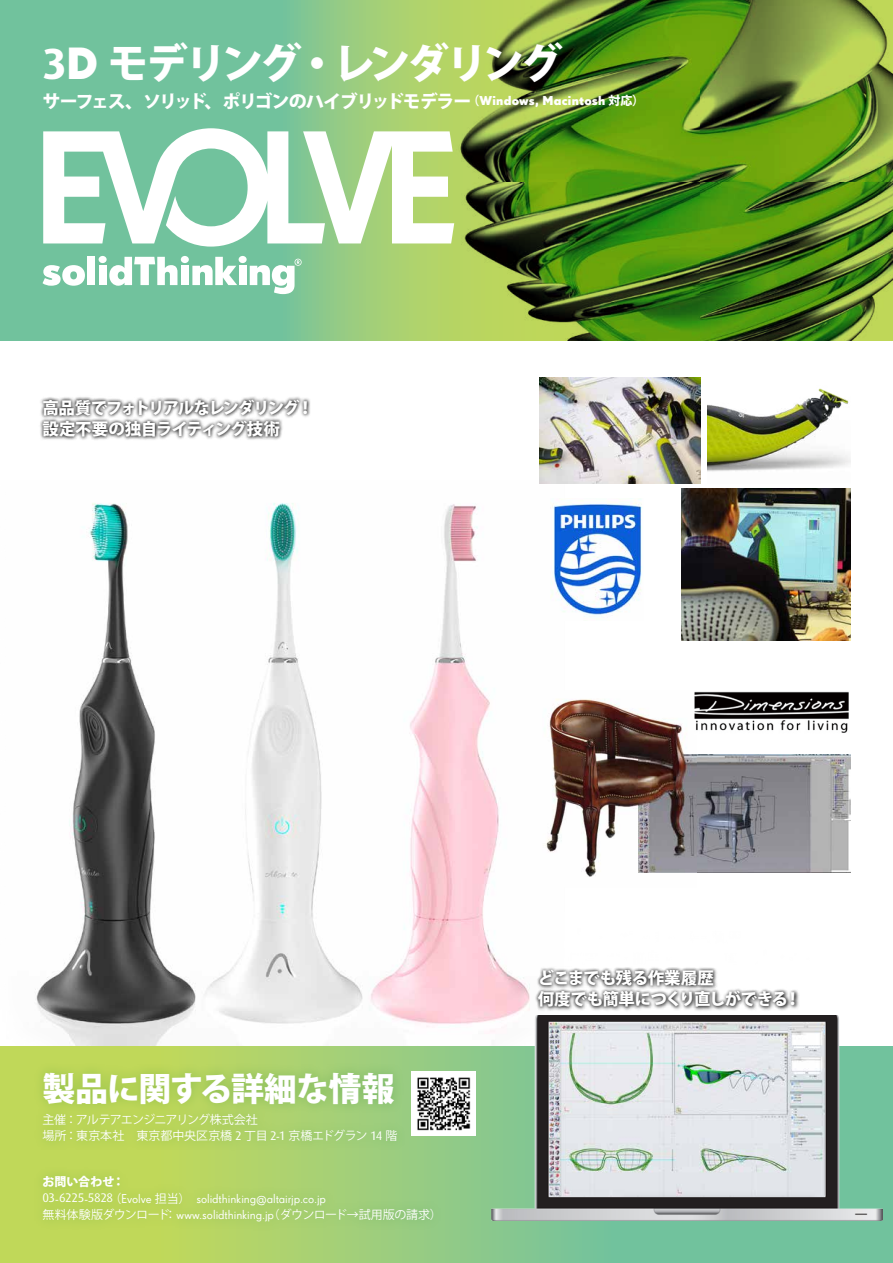
<style>
.page{position:relative;width:893px;height:1263px;background:#fff}
.page>*{position:absolute;margin:0;border:0;box-sizing:border-box;transform-origin:0 0}
.t1{font:800 42px "Koz Go Pro";letter-spacing:-.085em;color:#fff}
.t2{font:800 33px "Koz Go Pro";letter-spacing:-.035em;color:#fff}
.t3{font:800 18px "Koz Go Pro";letter-spacing:-.075em;color:#fff}
.t4{font:800 16.5px/21px "Koz Go Pro";letter-spacing:-.055em;color:#fff}
.t5{font:12.45px "Super Grotesk Pro";letter-spacing:-.005em;color:#fff}
.t6{font:12px/16.5px "Koz Go Pro";letter-spacing:-.03em;color:#fff}
.t7{font:12px "Koz Go Pro";letter-spacing:-.05em;color:#fff}
.t8{font:800 12px "Koz Go Pro";letter-spacing:-.005em;color:#fff}
.s1{font-family:"Dax";font-weight:700;font-size:43.65px}
.s2{font-family:"Super Grotesk Pro";font-weight:700;font-size:43.65px}
.s3{font-size:12px}
.s4{font-family:"Super Grotesk Pro";font-weight:700;font-size:12.45px}
.s5{font-family:"Dax";font-size:12.45px}
.s6{font-family:"Super Grotesk Pro";font-size:12.45px}
.s7{font-family:"Dax"}
.s8{font-family:"Koz Go Pro";font-size:12px}
</style>
<div class="page">
<img style="left:35px;top:503px;width:516px;height:543px">
<svg style="left:0;top:0;width:893px;height:340px;background:#6ea350"></svg>
<svg style="left:43px;top:265px;width:42px;height:21px"></svg>
<div style="left:87px;top:257px;width:8px;height:28px;background:#fff"></div>
<div style="left:99px;top:266px;width:7px;height:19px;background:#fff"></div>
<svg style="left:109px;top:257px;width:68px;height:29px"></svg>
<div style="left:181px;top:266px;width:8px;height:19px;background:#fff"></div>
<svg style="left:192px;top:257px;width:45px;height:28px"></svg>
<div style="left:239px;top:266px;width:7px;height:19px;background:#fff"></div>
<div style="left:99px;top:256px;width:8px;height:7px;background:#fff;border-radius:50%"></div>
<div style="left:181px;top:256px;width:8px;height:7px;background:#fff;border-radius:50%"></div>
<div style="left:239px;top:256px;width:8px;height:7px;background:#fff;border-radius:50%"></div>
<svg style="left:250px;top:259px;width:52px;height:35px"></svg>
<svg style="left:43px;top:128px;width:411px;height:119px"></svg>
<div style="left:39px;top:396px;width:272px;height:45px;background:#000;opacity:.75"></div>
<svg style="left:0;top:1046px;width:893px;height:217px;background:#98cc7d"></svg>
<img style="left:539px;top:378px;width:161px;height:106px">
<img style="left:681px;top:489px;width:169px;height:151px">
<img style="left:551px;top:499px;width:91px;height:120px">
<img style="left:708px;top:388px;width:142px;height:84px">
<img style="left:697px;top:754px;width:153px;height:119px">
<img style="left:534px;top:690px;width:163px;height:197px">
<img style="left:694px;top:691px;width:155px;height:43px">
<div style="left:32px;top:1061px;width:412px;height:171px;background:#177e27;opacity:.26"></div>
<div style="left:535px;top:967px;width:265px;height:46px;background:#fefefe"></div>
<div style="left:535px;top:966px;width:263px;height:44px;background:#000;opacity:.75"></div>
<img style="left:412px;top:1071px;width:63px;height:64px">
<img style="left:492px;top:1015px;width:390px;height:205px">
<img style="left:549px;top:1023px;width:275px;height:174px">
<h1 class="t1" style="left:43px;top:37px;width:522px"><span class="s1">3</span><span class="s2">D</span> モデリング・レンダリング</h1>
<p class="t3" style="left:43px;top:89px;width:603px">サーフェス、ソリッド、ポリゴンのハイブリッドモデラー<span class="s3">（</span><span class="s4">Windows, Macintosh</span> <span class="s3">対応）</span></p>
<p class="t4" style="left:43px;top:399px;width:273px">高品質でフォトリアルなレンダリング！設定不要の独自ライティング技術</p>
<h2 class="t2" style="left:43px;top:1067px;width:354px">製品に関する詳細な情報</h2>
<p class="t6" style="left:43px;top:1111px;width:356px">主催：アルテアエンジニアリング株式会社<br>場所：東京本社　東京都中央区京橋 <span class="s5">2</span> 丁目 <span class="s5">2</span><span class="s6">-</span><span class="s5">1</span> 京橋エドグラン <span class="s5">14</span> 階</p>
<p class="t8" style="left:43px;top:1174px;width:83px">お問い合わせ：</p>
<p class="t5" style="left:42px;top:1191px;width:285px"><span class="s7">03</span>-<span class="s7">6225</span>-<span class="s7">5828</span><span class="s8">（</span>Evolve <span class="s8">担当）　</span>solidthinking@altairjp.co.jp</p>
<p class="t7" style="left:43px;top:1207px;width:401px">無料体験版ダウンロード： <span class="s6">www.solidthinking.jp</span>（ダウンロード→試用版の請求）</p>
<p class="t4" style="left:538px;top:969px;width:265px">どこまでも残る作業履歴<br>何度でも簡単につくり直しができる！</p>
</div>
